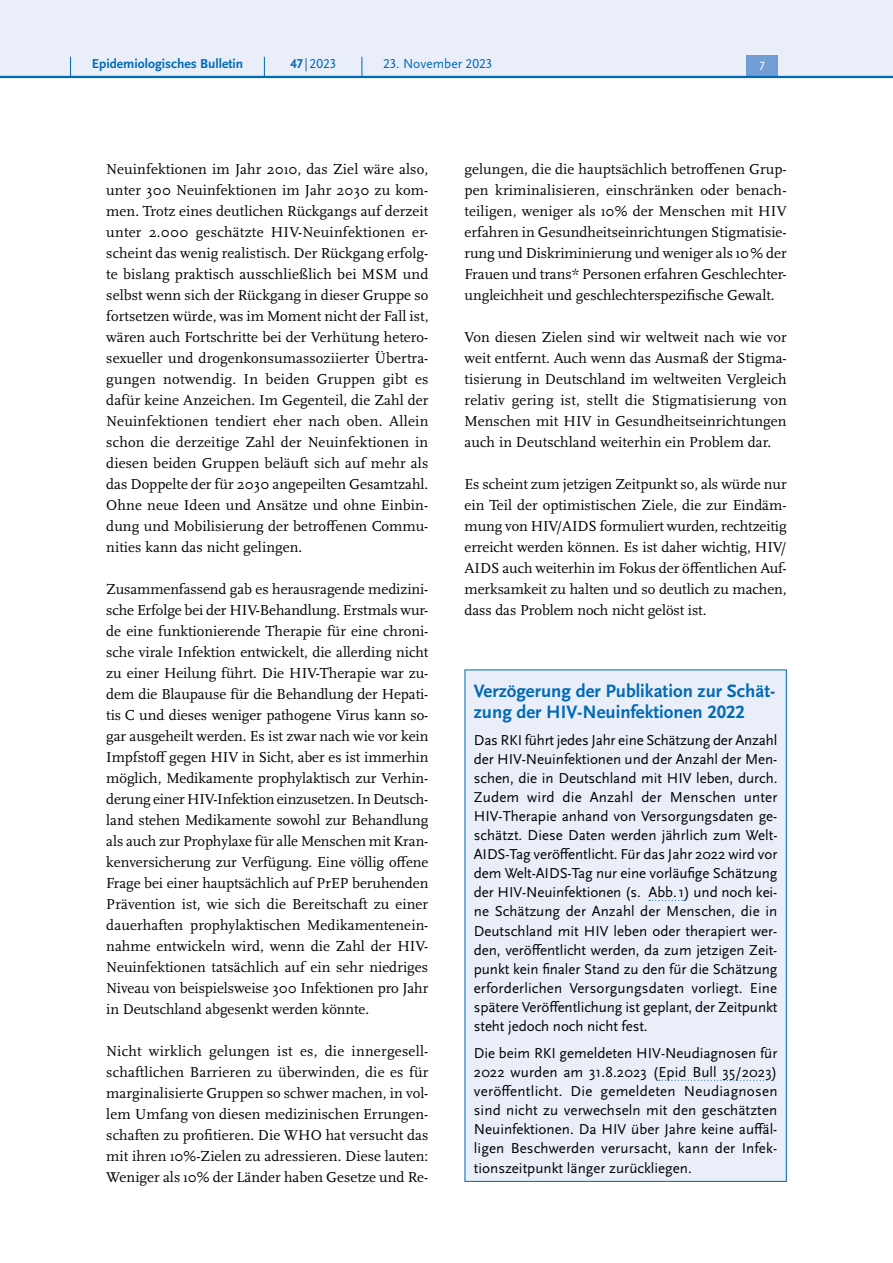
<style>
.page{position:relative;width:893px;height:1263px;background:#fff}
.page>*{position:absolute;margin:0;border:0;box-sizing:border-box;transform-origin:0 0}
.H3_-_Neu{font:700 18.75px/20.7px "Scala Sans Pro";color:#006ab4}
.P_-_Fließtext{font:15px/21px "Scala Pro";color:#000;text-align:justify}
.Fließtext{font:15px/19px "Scala Sans Pro";color:#000;text-align:justify}
.t1{font:700 13.5px "Scala Sans Pro";color:#006ab4}
.t2{font:13.5px "Scala Sans Pro";color:#006ab4}
.t3{font:12.45px "Scala Sans Pro";color:#fff}
.s1{font-weight:700}
</style>
<div class="page">
<div style="left:465px;top:670px;width:321px;height:511px;background:#eaeef9"></div>
<svg style="left:649px;top:900px;width:36px;height:1px"></svg>
<svg style="left:659px;top:1080px;width:113px;height:1px"></svg>
<div style="left:465px;top:669px;width:322px;height:513px;border:1px solid #006ab4"></div>
<div style="left:0;top:0;width:893px;height:77px;background:#eaeef9"></div>
<div style="left:746px;top:55px;width:32px;height:21px;background:#719ed4"></div>
<hr style="left:0;top:76px;width:893px;height:2px;background:#006ab4">
<svg style="left:70px;top:57px;width:1px;height:19px"></svg>
<svg style="left:264px;top:57px;width:1px;height:19px"></svg>
<svg style="left:362px;top:57px;width:1px;height:19px"></svg>
<p class="t1" style="left:92px;top:55px;width:153px">Epidemiologisches Bulletin</p>
<p class="t2" style="left:291px;top:55px;width:47px"><span class="s1">47</span> |2023</p>
<p class="t2" style="left:383px;top:55px;width:111px">23. November 2023</p>
<p class="t3" style="left:759px;top:59px;width:7px">7</p>
<p class="P_-_Fließtext" style="left:106px;top:158px;width:324px">Neuinfektionen im Jahr 2010, das Ziel wäre also, unter 300 Neuinfektionen im Jahr 2030 zu kom&shy;men. Trotz eines deutlichen Rückgangs auf derzeit unter 2.000 geschätzte HIV-Neuinfektionen er&shy;scheint das wenig realistisch. Der Rückgang erfolg&shy;te bislang praktisch ausschließlich bei MSM und selbst wenn sich der Rückgang in dieser Gruppe so fortsetzen würde, was im Moment nicht der Fall ist, wären auch Fortschritte bei der Verhütung hetero&shy;sexueller und drogenkonsumassoziierter Übertra&shy;gungen notwendig. In beiden Gruppen gibt es dafür keine Anzeichen. Im Gegenteil, die Zahl der Neuinfektionen tendiert eher nach oben. Allein schon die derzeitige Zahl der Neuinfektionen in diesen beiden Gruppen beläuft sich auf mehr als das Doppelte der für 2030 angepeilten Gesamtzahl.<br>Ohne neue Ideen und Ansätze und ohne Einbin&shy;dung und Mobilisierung der betroffenen Commu&shy;nities kann das nicht gelingen.</p>
<p class="P_-_Fließtext" style="left:106px;top:578px;width:324px">Zusammenfassend gab es herausragende medizini&shy;sche Erfolge bei der HIV-Behandlung. Erstmals wur&shy;de eine funktionierende Therapie für eine chroni&shy;sche virale Infektion entwickelt, die allerding nicht zu einer Heilung führt. Die HIV-Therapie war zu&shy;dem die Blaupause für die Behandlung der Hepati&shy;tis C und dieses weniger pathogene Virus kann so&shy;gar ausgeheilt werden. Es ist zwar nach wie vor kein Impfstoff gegen HIV in Sicht, aber es ist immerhin möglich, Medikamente prophylaktisch zur Verhin&shy;derung einer HIV-Infektion einzusetzen. In Deutsch&shy;land stehen Medikamente sowohl zur Behandlung als auch zur Prophylaxe für alle Menschen mit Kran&shy;kenversicherung zur Verfügung. Eine völlig offene Frage bei einer hauptsächlich auf PrEP beruhenden Prävention ist, wie sich die Bereitschaft zu einer dauerhaften prophylaktischen Medikamentenein&shy;nahme entwickeln wird, wenn die Zahl der HIV-Neuinfektionen tatsächlich auf ein sehr niedriges Niveau von beispielsweise 300 Infektionen pro Jahr in Deutschland abgesenkt werden könnte.</p>
<p class="P_-_Fließtext" style="left:106px;top:1040px;width:324px">Nicht wirklich gelungen ist es, die innergesell&shy;schaftlichen Barrieren zu überwinden, die es für marginalisierte Gruppen so schwer machen, in vol&shy;lem Umfang von diesen medizinischen Errungen&shy;schaften zu profitieren. Die WHO hat versucht das mit ihren 10%-Zielen zu adressieren. Diese lauten:<br>Weniger als 10% der Länder haben Gesetze und Re-</p>
<p class="P_-_Fließtext" style="left:465px;top:158px;width:324px">gelungen, die die hauptsächlich betroffenen Grup&shy;pen kriminalisieren, einschränken oder benach&shy;teiligen, weniger als 10% der Menschen mit HIV erfahren in Gesundheitseinrichtungen Stigmatisie&shy;rung und Diskriminierung und weniger als 10% der Frauen und trans* Personen erfahren Geschlechter&shy;ungleichheit und geschlechterspezifische Gewalt.</p>
<p class="P_-_Fließtext" style="left:465px;top:326px;width:324px">Von diesen Zielen sind wir weltweit nach wie vor weit entfernt. Auch wenn das Ausmaß der Stigma&shy;tisierung in Deutschland im weltweiten Vergleich relativ gering ist, stellt die Stigmatisierung von Menschen mit HIV in Gesundheitseinrichtungen auch in Deutschland weiterhin ein Problem dar.</p>
<p class="P_-_Fließtext" style="left:465px;top:473px;width:324px">Es scheint zum jetzigen Zeitpunkt so, als würde nur ein Teil der optimistischen Ziele, die zur Eindäm&shy;mung von HIV/AIDS formuliert wurden, rechtzeitig erreicht werden können. Es ist daher wichtig, HIV/ AIDS auch weiterhin im Fokus der öffentlichen Auf&shy;merksamkeit zu halten und so deutlich zu machen, dass das Problem noch nicht gelöst ist.</p>
<h1 class="H3_-_Neu" style="left:474px;top:680px;width:303px">Verzögerung der Publikation zur Schät&shy;zung der HIV-Neuinfektionen 2022</h1>
<p class="Fließtext" style="left:474px;top:731px;width:305px">Das RKI führt jedes Jahr eine Schätzung der Anzahl der HIV-Neuinfektionen und der Anzahl der Men&shy;schen, die in Deutschland mit HIV leben, durch.<br>Zudem wird die Anzahl der Menschen unter HIV-Therapie anhand von Versorgungsdaten ge&shy;schätzt. Diese Daten werden jährlich zum Welt-AIDS-Tag veröffentlicht. Für das Jahr 2022 wird vor dem Welt-AIDS-Tag nur eine vorläufige Schätzung der HIV-Neuinfektionen (s. Abb.1) und noch kei&shy;ne Schätzung der Anzahl der Menschen, die in Deutschland mit HIV leben oder therapiert wer&shy;den, veröffentlicht werden, da zum jetzigen Zeit&shy;punkt kein finaler Stand zu den für die Schätzung erforderlichen Versorgungsdaten vorliegt. Eine spätere Veröffentlichung ist geplant, der Zeitpunkt steht jedoch noch nicht fest.</p>
<p class="Fließtext" style="left:474px;top:1044px;width:305px">Die beim RKI gemeldeten HIV-Neudiagnosen für 2022 wurden am 31.8.2023 (Epid Bull 35/2023) veröffentlicht. Die gemeldeten Neudiagnosen sind nicht zu verwechseln mit den geschätzten Neuinfektionen. Da HIV über Jahre keine auffäl&shy;ligen Beschwerden verursacht, kann der Infek&shy;tionszeitpunkt länger zurückliegen.</p>
</div>
